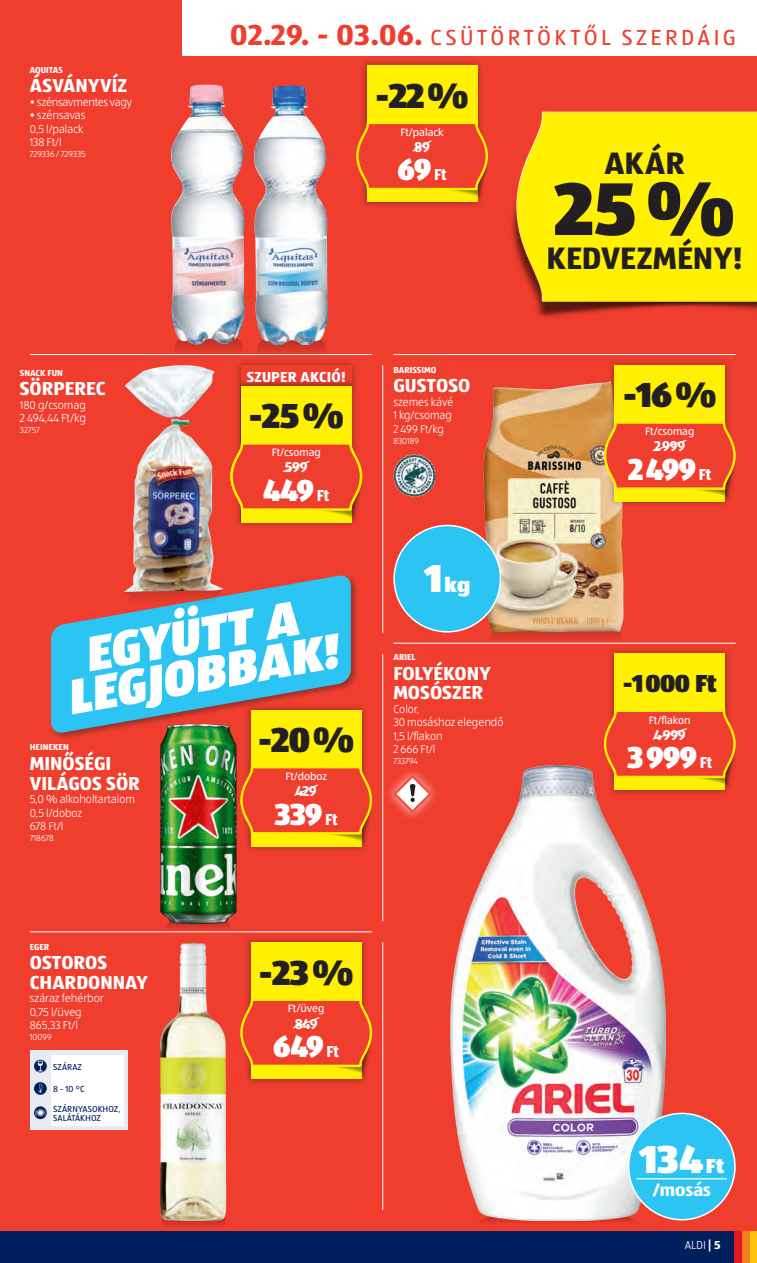
<style>
.page{position:relative;width:757px;height:1263px;background:#ef3e2e}
.page>*{position:absolute;margin:0;border:0;box-sizing:border-box;transform-origin:0 0}
.t1{font:900 77.4px "ALDISUEDOT";color:#231f20}
.t2{font:900 40.5px "ALDISUEDOT";color:#fff}
.t3{font:900 36px "ALDISUEDOT";letter-spacing:-.02em;color:#231f20}
.t4{font:700 32.1px "ALDISUEDOT";color:#231f20}
.t5{font:900 31.5px "ALDISUEDOT";letter-spacing:-.03em;color:#fff;scale:.95 1}
.t6{font:900 25.5px "ALDISUEDOT";letter-spacing:-.02em;color:#231f20}
.t7{font:22.5px "ALDISUEDOT";letter-spacing:.145em;color:#ef3e2e}
.t8{font:900 21px "ALDISUEDOT";color:#fff}
._2023_Megnevezes{font:700 19.5px/19.5px "ALDISUEDOT";color:#fff}
.t9{font:700 18px "ALDISUEDOT";color:#fff}
.t10{font:700 15px "ALDISUEDOT";letter-spacing:.01em;color:#fff}
._2024_argomb_regi-ar{font:700 14.7px "ALDISUEDOT";letter-spacing:-.02em;color:#fff;scale:.95 1}
._2023_Leiras{font:300 12px "ALDISUEDOT";letter-spacing:-.005em;color:#fff}
._2023_Leiras-2{font:300 11.7px/13.5px "ALDISUEDOT";color:#fff}
._2023_Leiras-3{font:300 11.7px "ALDISUEDOT";letter-spacing:-.02em;color:#fff}
._2024_argomb_darab{font:11.1px "ALDISUEDOT";color:#fff}
._2023_Logo{font:700 9px "ALDISUEDOT";color:#fff}
._2023_Cikkszam{font:300 9px "ALDISUEDOT";color:#fff}
._01_borpikto{font:9px/9px "ALDISUEDOT";letter-spacing:.01em;color:#011e5f}
.s1{font-weight:700;font-size:30px}
.s2{font-weight:700;font-size:16.5px}
.s3{font-size:40.5px}
.s4{font-size:21px}
.s5{font-weight:700}
</style>
<div class="page">
<svg style="left:489px;top:633px;width:134px;height:10px"></svg>
<img style="left:484px;top:382px;width:140px;height:251px">
<svg style="left:51px;top:575px;width:300px;height:160px"></svg>
<svg style="left:478px;top:1220px;width:160px;height:3px"></svg>
<img style="left:450px;top:765px;width:216px;height:455px">
<img style="left:393px;top:454px;width:43px;height:43px">
<svg style="left:164px;top:924px;width:69px;height:9px"></svg>
<img style="left:160px;top:846px;width:77px;height:78px">
<svg style="left:161px;top:1220px;width:65px;height:6px"></svg>
<img style="left:161px;top:943px;width:65px;height:277px">
<div style="left:30px;top:1051px;width:97px;height:79px;background:#e9ebf2"></div>
<div style="left:51px;top:1055px;width:72px;height:22px;background:#fff"></div>
<div style="left:51px;top:1077px;width:72px;height:22px;background:#fff"></div>
<div style="left:51px;top:1099px;width:72px;height:27px;background:#fff"></div>
<svg style="left:34px;top:1106px;width:13px;height:13px"></svg>
<svg style="left:35px;top:1109px;width:10px;height:7px"></svg>
<svg style="left:34px;top:1082px;width:13px;height:13px"></svg>
<svg style="left:39px;top:1083px;width:4px;height:10px"></svg>
<svg style="left:34px;top:1060px;width:13px;height:12px"></svg>
<svg style="left:38px;top:1061px;width:5px;height:10px"></svg>
<div style="left:607px;top:358px;width:125px;height:151px;background:#231f20;opacity:.5"></div>
<svg style="left:603px;top:365px;width:133px;height:137px"></svg>
<div style="left:243px;top:703px;width:126px;height:150px;background:#231f20;opacity:.5"></div>
<div style="left:607px;top:647px;width:125px;height:150px;background:#231f20;opacity:.5"></div>
<svg style="left:603px;top:654px;width:133px;height:136px"></svg>
<div style="left:234px;top:379px;width:125px;height:150px;background:#231f20;opacity:.5"></div>
<div style="left:243px;top:936px;width:126px;height:150px;background:#231f20;opacity:.5"></div>
<svg style="left:240px;top:943px;width:133px;height:136px"></svg>
<div style="left:384px;top:765px;width:57px;height:57px;background:#fff;opacity:.75"></div>
<svg style="left:393px;top:775px;width:39px;height:38px"></svg>
<img style="left:254px;top:86px;width:74px;height:249px">
<svg style="left:173px;top:335px;width:190px;height:187px"></svg>
<img style="left:171px;top:85px;width:74px;height:259px">
<div style="left:359px;top:59px;width:126px;height:150px;background:#231f20;opacity:.5"></div>
<svg style="left:356px;top:66px;width:132px;height:136px"></svg>
<div style="left:629px;top:1113px;width:106px;height:107px;background:#2bc4f3;border-radius:50%"></div>
<hr style="left:637px;top:1178px;width:90px;height:1px;background:#fff">
<div style="left:628px;top:1113px;width:108px;height:107px;border:2px solid #fff;border-radius:50%"></div>
<svg style="left:72px;top:586px;width:301px;height:260px"></svg>
<img style="left:124px;top:365px;width:100px;height:227px">
<div style="left:394px;top:525px;width:106px;height:107px;background:#2bc4f3;border-radius:50%"></div>
<div style="left:393px;top:525px;width:108px;height:107px;border:2px solid #fff;border-radius:50%"></div>
<hr style="left:382px;top:942px;width:1px;height:268px;background:#fff">
<hr style="left:382px;top:654px;width:1px;height:267px;background:#fff">
<hr style="left:382px;top:365px;width:1px;height:267px;background:#fff">
<hr style="left:393px;top:354px;width:343px;height:1px;background:#fff">
<hr style="left:30px;top:354px;width:342px;height:1px;background:#fff">
<hr style="left:393px;top:643px;width:343px;height:1px;background:#fff">
<hr style="left:30px;top:931px;width:342px;height:1px;background:#fff">
<img style="left:511px;top:196px;width:246px;height:122px">
<div style="left:517px;top:113px;width:240px;height:189px;background:#fff101"></div>
<div style="left:183px;top:0;width:574px;height:55px;background:#fff"></div>
<div style="left:0;top:1231px;width:735px;height:32px;background:#011e5f"></div>
<div style="left:749px;top:1231px;width:8px;height:32px;background:#fec210"></div>
<div style="left:742px;top:1231px;width:7px;height:32px;background:#f47d21"></div>
<div style="left:735px;top:1231px;width:7px;height:32px;background:#e21a21"></div>
<p class="_2023_Logo" style="left:30px;top:64px;width:35px">AQUITAS</p>
<p class="_2023_Megnevezes" style="left:30px;top:75px;width:99px">ÁSVÁNYVÍZ</p>
<p class="_2023_Leiras-3" style="left:30px;top:95px;width:104px">• szénsavmentes vagy</p>
<p class="_2023_Leiras-2" style="left:30px;top:108px;width:57px">• szénsavas</p>
<p class="_2023_Leiras-2" style="left:30px;top:122px;width:55px">0,5 l/palack</p>
<p class="_2023_Leiras-2" style="left:30px;top:135px;width:33px">138 Ft/l</p>
<p class="_2023_Cikkszam" style="left:30px;top:148px;width:57px">729336 / 729335</p>
<p class="_2023_Logo" style="left:20px;top:366px;width:45px">SNACK FUN</p>
<p class="_2023_Megnevezes" style="left:20px;top:378px;width:87px">SÖRPEREC</p>
<p class="_2023_Leiras-2" style="left:20px;top:398px;width:67px">180 g/csomag</p>
<p class="_2023_Leiras" style="left:20px;top:410px;width:68px">2 494,44 Ft/kg</p>
<p class="_2023_Cikkszam" style="left:20px;top:424px;width:21px">32757</p>
<p class="_2023_Logo" style="left:30px;top:741px;width:40px">HEINEKEN</p>
<p class="_2023_Megnevezes" style="left:30px;top:753px;width:112px">MINŐSÉGI<br>VILÁGOS SÖR</p>
<p class="_2023_Leiras-2" style="left:30px;top:792px;width:107px">5,0 % alkoholtartalom</p>
<p class="_2023_Leiras-2" style="left:30px;top:806px;width:54px">0,5 l/doboz</p>
<p class="_2023_Leiras-2" style="left:30px;top:819px;width:35px">678 Ft/l</p>
<p class="_2023_Cikkszam" style="left:30px;top:832px;width:26px">718678</p>
<p class="_2023_Logo" style="left:30px;top:940px;width:21px">EGER</p>
<h3 class="_2023_Megnevezes" style="left:30px;top:952px;width:119px">OSTOROS<br>CHARDONNAY</h3>
<p class="_2023_Leiras-2" style="left:30px;top:991px;width:75px">száraz fehérbor<br>0,75 l/üveg<br>865,33 Ft/l</p>
<p class="_2023_Cikkszam" style="left:30px;top:1031px;width:23px">10099</p>
<p class="_01_borpikto" style="left:53px;top:1062px;width:30px">SZÁRAZ</p>
<p class="_01_borpikto" style="left:53px;top:1084px;width:33px">8 - 10 °C</p>
<p class="_01_borpikto" style="left:53px;top:1104px;width:69px">SZÁRNYASOKHOZ,<br>SALÁTÁKHOZ</p>
<p class="t7" style="left:230px;top:22px;width:507px"><span class="s1">02.29. - 03.06.</span> CSÜTÖRTÖKTŐL SZERDÁIG</p>
<h3 class="t3" style="left:376px;top:70px;width:94px">-22%</h3>
<p class="_2024_argomb_darab" style="left:400px;top:125px;width:45px">Ft/palack</p>
<p class="_2024_argomb_regi-ar" style="left:414px;top:137px;width:18px">89</p>
<p class="t5" style="left:398px;top:147px;width:53px">69 <span class="s2">Ft</span></p>
<p class="t10" style="left:247px;top:366px;width:100px">SZUPER AKCIÓ!</p>
<h3 class="t3" style="left:249px;top:391px;width:96px">-25%</h3>
<p class="_2024_argomb_darab" style="left:272px;top:445px;width:51px">Ft/csomag</p>
<p class="_2024_argomb_regi-ar" style="left:285px;top:457px;width:25px">599</p>
<p class="t5" style="left:263px;top:468px;width:71px">449 <span class="s2">Ft</span></p>
<h3 class="t3" style="left:258px;top:714px;width:98px">-20%</h3>
<p class="_2024_argomb_darab" style="left:285px;top:769px;width:43px">Ft/doboz</p>
<p class="_2024_argomb_regi-ar" style="left:296px;top:781px;width:24px">429</p>
<p class="t5" style="left:275px;top:792px;width:68px">339 <span class="s2">Ft</span></p>
<p class="_2023_Logo" style="left:393px;top:364px;width:45px">BARISSIMO</p>
<h3 class="_2023_Megnevezes" style="left:393px;top:375px;width:79px">GUSTOSO</h3>
<p class="_2023_Leiras-2" style="left:393px;top:395px;width:61px;text-align:justify">szemes kávé 1 kg/csomag 2 499 Ft/kg</p>
<p class="_2023_Cikkszam" style="left:393px;top:435px;width:27px">830189</p>
<p class="t8" style="left:424px;top:570px;width:47px"><span class="s3">1</span>kg</p>
<p class="_2023_Logo" style="left:393px;top:651px;width:24px">ARIEL</p>
<h3 class="_2023_Megnevezes" style="left:393px;top:663px;width:99px">FOLYÉKONY<br>MOSÓSZER</h3>
<p class="_2023_Leiras-2" style="left:393px;top:701px;width:112px">Color,<br>30 mosáshoz elegendő<br>1,5 l/flakon<br>2 666 Ft/l</p>
<p class="_2023_Cikkszam" style="left:393px;top:755px;width:26px">733794</p>
<p class="t4" style="left:604px;top:141px;width:82px">AKÁR</p>
<p class="t1" style="left:554px;top:155px;width:182px">25%</p>
<p class="t4" style="left:546px;top:236px;width:198px">KEDVEZMÉNY!</p>
<p class="t3" style="left:623px;top:370px;width:95px">-16%</p>
<p class="_2024_argomb_darab" style="left:645px;top:424px;width:51px">Ft/csomag</p>
<p class="_2024_argomb_regi-ar" style="left:654px;top:436px;width:34px">2999</p>
<p class="t5" style="left:628px;top:447px;width:89px">2499 <span class="s2">Ft</span></p>
<h3 class="t6" style="left:623px;top:665px;width:95px">-1000 Ft</h3>
<p class="_2024_argomb_darab" style="left:649px;top:712px;width:43px">Ft/flakon</p>
<p class="_2024_argomb_regi-ar" style="left:654px;top:725px;width:35px">4999</p>
<p class="t5" style="left:627px;top:735px;width:91px">3999 <span class="s2">Ft</span></p>
<p class="t3" style="left:259px;top:947px;width:96px">-23%</p>
<p class="_2024_argomb_darab" style="left:288px;top:1001px;width:38px">Ft/üveg</p>
<p class="_2024_argomb_regi-ar" style="left:295px;top:1013px;width:25px">849</p>
<p class="t5" style="left:273px;top:1024px;width:71px">649 <span class="s2">Ft</span></p>
<p class="t2" style="left:639px;top:1130px;width:86px">134<span class="s4">Ft</span></p>
<p class="t9" style="left:652px;top:1178px;width:60px">/mosás</p>
<p class="_2023_Leiras" style="left:685px;top:1237px;width:37px">ALDI <span class="s5">| 5</span></p>
</div>
